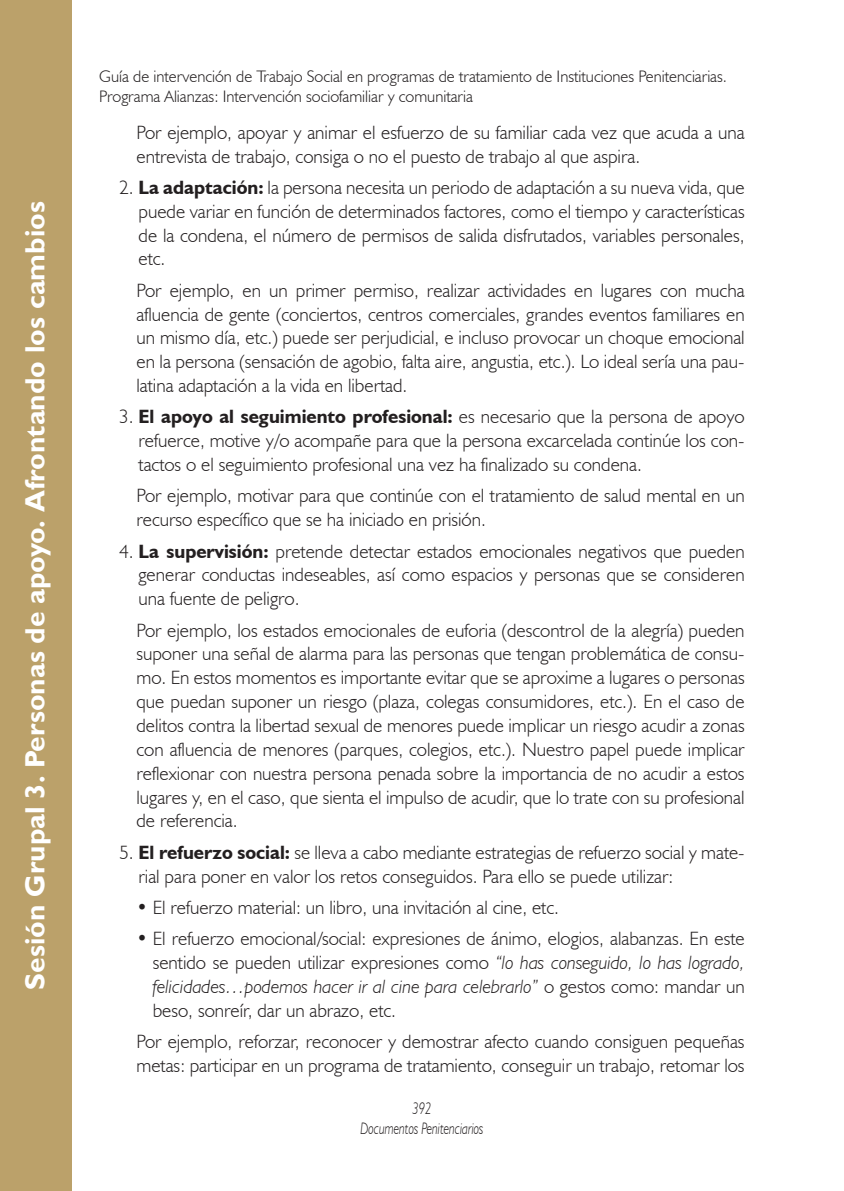
<style>
.page{position:relative;width:844px;height:1191px;background:#fff}
.page>*{position:absolute;margin:0;border:0;box-sizing:border-box;transform-origin:0 0}
.t1{font:700 28px "Gill Sans MT Pro";color:#fff}
.t2{font:300 19.25px/23.8px "Humanist 521 BT";color:#231f20;text-align:justify}
.t3{font:300 16.62px/19.9px "Humanist 521 BT";color:#231f20}
.t4{font:italic 300 16.62px/19.9px "Humanist 521 BT";color:#231f20;text-align:center;scale:.75 1}
.s1{font-weight:700}
.s2{font-style:italic}
</style>
<div class="page">
<div style="left:0;top:0;width:72px;height:1191px;background:#bba16a"></div>
<h1 class="t1" style="left:18px;top:989px;width:790px;rotate:-90deg">Sesión Grupal 3. Personas de apoyo. Afrontando los cambios</h1>
<p class="t3" style="left:99px;top:66px;width:629px">Guía de intervención de Trabajo Social en programas de tratamiento de Instituciones Penitenciarias.<br>Programa Alianzas: Intervención sociofamiliar y comunitaria</p>
<p class="t2" style="left:136px;top:120px;width:609px">Por ejemplo, apoyar y animar el esfuerzo de su familiar cada vez que acuda a una entrevista de trabajo, consiga o no el puesto de trabajo al que aspira.</p>
<p class="t2" style="left:138px;top:175px;width:607px;text-indent:-19px">2. <span class="s1">La adaptación:</span> la persona necesita un periodo de adaptación a su nueva vida, que puede variar en función de determinados factores, como el tiempo y características de la condena, el número de permisos de salida disfrutados, variables personales, etc.</p>
<p class="t2" style="left:136px;top:278px;width:609px">Por ejemplo, en un primer permiso, realizar actividades en lugares con mucha afluencia de gente (conciertos, centros comerciales, grandes eventos familiares en un mismo día, etc.) puede ser perjudicial, e incluso provocar un choque emocional en la persona (sensación de agobio, falta aire, angustia, etc.). Lo ideal sería una pau&shy;latina adaptación a la vida en libertad.</p>
<p class="t2" style="left:138px;top:404px;width:607px;text-indent:-19px">3. <span class="s1">El apoyo al seguimiento profesional:</span> es necesario que la persona de apoyo refuerce, motive y/o acompañe para que la persona excarcelada continúe los con&shy;tactos o el seguimiento profesional una vez ha finalizado su condena.</p>
<p class="t2" style="left:136px;top:483px;width:609px">Por ejemplo, motivar para que continúe con el tratamiento de salud mental en un recurso específico que se ha iniciado en prisión.</p>
<p class="t2" style="left:138px;top:539px;width:607px;text-indent:-19px">4. <span class="s1">La supervisión:</span> pretende detectar estados emocionales negativos que pueden generar conductas indeseables, así como espacios y personas que se consideren una fuente de peligro.</p>
<p class="t2" style="left:136px;top:618px;width:609px">Por ejemplo, los estados emocionales de euforia (descontrol de la alegría) pueden suponer una señal de alarma para las personas que tengan problemática de consu&shy;mo. En estos momentos es importante evitar que se aproxime a lugares o personas que puedan suponer un riesgo (plaza, colegas consumidores, etc.). En el caso de delitos contra la libertad sexual de menores puede implicar un riesgo acudir a zonas con afluencia de menores (parques, colegios, etc.). Nuestro papel puede implicar reflexionar con nuestra persona penada sobre la importancia de no acudir a estos lugares y, en el caso, que sienta el impulso de acudir, que lo trate con su profesional de referencia.</p>
<p class="t2" style="left:138px;top:840px;width:607px;text-indent:-19px">5. <span class="s1">El refuerzo social:</span> se lleva a cabo mediante estrategias de refuerzo social y mate&shy;rial para poner en valor los retos conseguidos. Para ello se puede utilizar:</p>
<p class="t2" style="left:136px;top:895px;width:424px">• El refuerzo material: un libro, una invitación al cine, etc.</p>
<p class="t2" style="left:153px;top:926px;width:593px;text-indent:-16px">• El refuerzo emocional/social: expresiones de ánimo, elogios, alabanzas. En este sentido se pueden utilizar expresiones como <span class="s2">“lo has conseguido, lo has logrado, felicidades…podemos hacer ir al cine para celebrarlo”</span> o gestos como: mandar un beso, sonreír, dar un abrazo, etc.</p>
<p class="t2" style="left:136px;top:1029px;width:609px">Por ejemplo, reforzar, reconocer y demostrar afecto cuando consiguen pequeñas metas: participar en un programa de tratamiento, conseguir un trabajo, retomar los</p>
<p class="t4" style="left:360px;top:1098px;width:165px">392<br>Documentos Penitenciarios</p>
</div>
